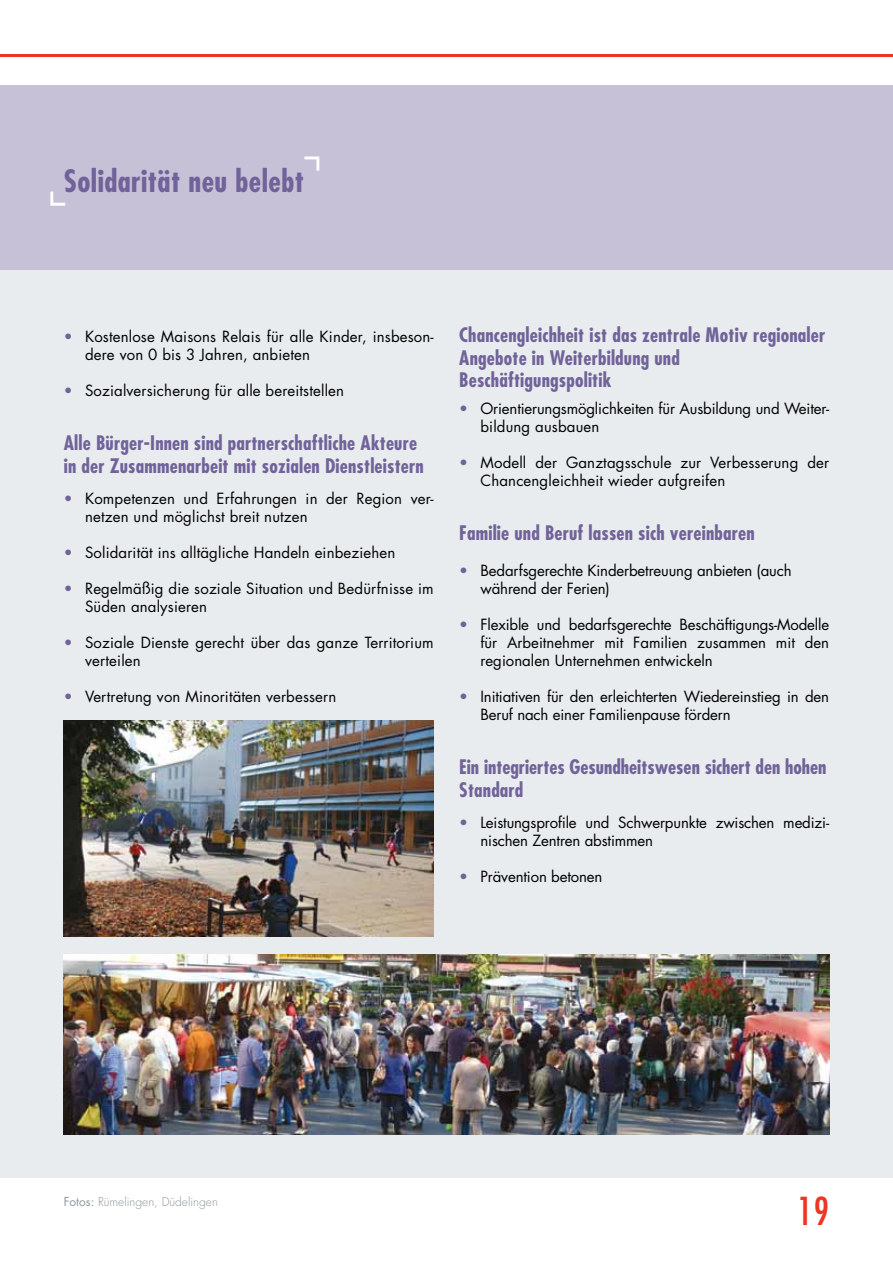
<style>
.page{position:relative;width:893px;height:1263px;background:#fff}
.page>*{position:absolute;margin:0;border:0;box-sizing:border-box;transform-origin:0 0}
.t1{font:condensed 37.5px "Futura";color:#ee3524}
.t2{font:700 condensed 30px "Futura";letter-spacing:.015em;color:#71639a}
.t3{font:700 condensed 19.5px/22.5px "Futura";letter-spacing:.01em;color:#71639a}
.t4{font:15px/18px "Futura";letter-spacing:.01em;color:#000}
.t5{font:15px/18px "Futura";letter-spacing:-.01em;color:#000}
.t6{font:300 12px "Futura";color:#8e979d}
.s1{color:#71639a}
.s2{font-weight:400}
</style>
<div class="page">
<div style="left:0;top:270px;width:893px;height:908px;background:#e9ecee"></div>
<div style="left:0;top:85px;width:893px;height:185px;background:#c7c1d8"></div>
<hr style="left:0;top:54px;width:893px;height:3px;background:#ee3524">
<img style="left:64px;top:720px;width:370px;height:216px">
<svg style="left:50px;top:192px;width:15px;height:14px"></svg>
<svg style="left:304px;top:156px;width:15px;height:15px"></svg>
<img style="left:64px;top:954px;width:765px;height:180px">
<h2 class="t2" style="left:64px;top:162px;width:242px">Solidarität neu belebt</h2>
<p class="t4" style="left:85px;top:327px;width:350px;text-indent:-21px"><span class="s1">•</span> Kostenlose Maisons Relais für alle Kinder, insbeson&shy;dere von 0 bis 3 Jahren, anbieten</p>
<p class="t4" style="left:64px;top:381px;width:282px"><span class="s1">•</span> Sozialversicherung für alle bereitstellen</p>
<h3 class="t3" style="left:64px;top:431px;width:361px">Alle Bürger-Innen sind partnerschaftliche Akteure in der Zusammenarbeit mit sozialen Dienstleistern</h3>
<p class="t4" style="left:85px;top:489px;width:350px;text-indent:-21px"><span class="s1">•</span> Kompetenzen und Erfahrungen in der Region ver&shy;netzen und möglichst breit nutzen</p>
<p class="t4" style="left:64px;top:543px;width:333px"><span class="s1">•</span> Solidarität ins alltägliche Handeln einbeziehen</p>
<p class="t4" style="left:85px;top:579px;width:350px;text-indent:-21px"><span class="s1">•</span> Regelmäßig die soziale Situation und Bedürfnisse im<br>Süden analysieren</p>
<p class="t4" style="left:85px;top:633px;width:350px;text-indent:-21px"><span class="s1">•</span> Soziale Dienste gerecht über das ganze Territorium verteilen</p>
<p class="t4" style="left:64px;top:687px;width:274px"><span class="s1">•</span> Vertretung von Minoritäten verbessern</p>
<h3 class="t3" style="left:459px;top:323px;width:367px">Chancengleichheit ist das zentrale Motiv regionaler<br>Angebote in Weiterbildung und<br>Beschäftigungspolitik</h3>
<p class="t5" style="left:480px;top:399px;width:350px;text-indent:-21px"><span class="s1">•</span> Orientierungsmöglichkeiten für Ausbildung und Weiter&shy;bildung ausbauen</p>
<p class="t4" style="left:480px;top:453px;width:350px;text-indent:-21px"><span class="s1">•</span> Modell der Ganztagsschule zur Verbesserung der<br>Chancengleichheit wieder aufgreifen</p>
<h3 class="t3" style="left:459px;top:521px;width:297px">Familie und Beruf lassen sich vereinbaren</h3>
<p class="t5" style="left:480px;top:561px;width:313px;text-indent:-21px"><span class="s1">•</span> Bedarfsgerechte Kinderbetreuung anbieten (auch während der Ferien)</p>
<p class="t4" style="left:480px;top:615px;width:350px;text-align:justify;text-indent:-21px"><span class="s1">•</span> Flexible und bedarfsgerechte Beschäftigungs-Modelle für Arbeitnehmer mit Familien zusammen mit den regionalen Unternehmen entwickeln</p>
<p class="t5" style="left:480px;top:687px;width:350px;text-indent:-21px"><span class="s1">•</span> Initiativen für den erleichterten Wiedereinstieg in den<br>Beruf nach einer Familienpause fördern</p>
<h3 class="t3" style="left:459px;top:755px;width:369px">Ein integriertes Gesundheitswesen sichert den hohen<br>Standard</h3>
<p class="t5" style="left:480px;top:813px;width:349px;text-indent:-21px"><span class="s1">•</span> Leistungsprofile und Schwerpunkte zwischen medizi-- nischen Zentren abstimmen</p>
<p class="t5" style="left:459px;top:867px;width:145px"><span class="s1">•</span> Prävention betonen</p>
<p class="t6" style="left:64px;top:1194px;width:156px"><span class="s2">Fotos:</span> Rümelingen, Düdelingen</p>
<h1 class="t1" style="left:798px;top:1187px;width:33px">19</h1>
</div>
